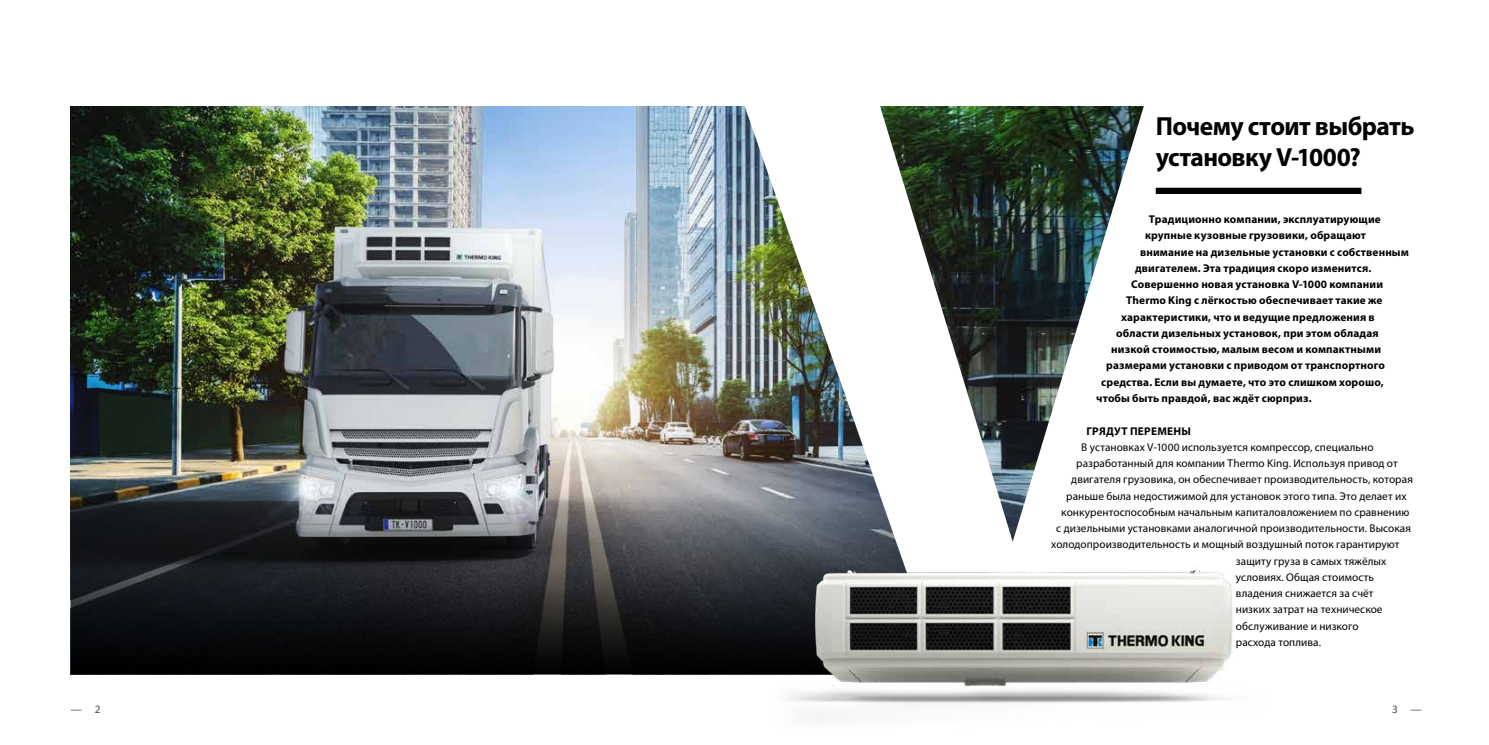
<style>
.page{position:relative;width:1489px;height:745px;background:#fff}
.page>*{position:absolute;margin:0;border:0;box-sizing:border-box;transform-origin:0 0}
.t1{font:700 26.25px/31.2px "Myriad Pro";letter-spacing:-.025em;color:#000}
.t2{font:11.25px "Myriad Pro";letter-spacing:.005em;color:#000}
.t3{font:700 11.25px "Myriad Pro";letter-spacing:.01em;color:#000}
.t4{font:11.25px "Myriad Pro";color:#4a4a49}
</style>
<div class="page">
<img style="left:71px;top:106px;width:669px;height:389px">
<svg style="left:71px;top:495px;width:669px;height:178px;background:#262729"></svg>
<img style="left:740px;top:106px;width:523px;height:408px">
<svg style="left:1020px;top:360px;width:149px;height:154px"></svg>
<div style="left:1155px;top:188px;width:206px;height:6px;background:#000"></div>
<img style="left:688px;top:514px;width:545px;height:206px">
<h1 class="t1" style="left:1155px;top:111px;width:260px">Почему стоит выбрать установку V-1000?</h1>
<p class="t3" style="left:1148px;top:213px;width:233px">Традиционно компании, эксплуатирующие</p>
<p class="t3" style="left:1144px;top:229px;width:222px">крупные кузовные грузовики, обращают</p>
<p class="t3" style="left:1139px;top:245px;width:270px">внимание на дизельные установки с собственным</p>
<p class="t3" style="left:1134px;top:261px;width:238px">двигателем. Эта традиция скоро изменится.</p>
<p class="t3" style="left:1131px;top:278px;width:253px">Совершенно новая установка V-1000 компании</p>
<p class="t3" style="left:1126px;top:294px;width:258px">Thermo King с лёгкостью обеспечивает такие же</p>
<p class="t3" style="left:1121px;top:310px;width:255px">характеристики, что и ведущие предложения в</p>
<p class="t3" style="left:1116px;top:326px;width:264px">области дизельных установок, при этом обладая</p>
<p class="t3" style="left:1111px;top:343px;width:271px">низкой стоимостью, малым весом и компактными</p>
<p class="t3" style="left:1106px;top:359px;width:280px">размерами установки с приводом от транспортного</p>
<p class="t3" style="left:1101px;top:375px;width:284px">средства. Если вы думаете, что это слишком хорошо,</p>
<p class="t3" style="left:1096px;top:391px;width:217px">чтобы быть правдой, вас ждёт сюрприз.</p>
<p class="t3" style="left:1086px;top:424px;width:106px">ГРЯДУТ ПЕРЕМЕНЫ</p>
<p class="t2" style="left:1081px;top:440px;width:294px">В установках V-1000 используется компрессор, специально</p>
<p class="t2" style="left:1076px;top:457px;width:323px">разработанный для компании Thermo King. Используя привод от</p>
<p class="t2" style="left:1071px;top:473px;width:343px">двигателя грузовика, он обеспечивает производительность, которая</p>
<p class="t2" style="left:1066px;top:489px;width:342px">раньше была недостижимой для установок этого типа. Это делает их</p>
<p class="t2" style="left:1061px;top:505px;width:349px">конкурентоспособным начальным капиталовложением по сравнению</p>
<p class="t2" style="left:1056px;top:522px;width:356px">с дизельными установками аналогичной производительности. Высокая</p>
<p class="t2" style="left:1051px;top:538px;width:350px">холодопроизводительность и мощный воздушный поток гарантируют</p>
<p class="t2" style="left:1235px;top:554px;width:152px">защиту груза в самых тяжёлых</p>
<p class="t2" style="left:1235px;top:570px;width:140px">условиях. Общая стоимость</p>
<p class="t2" style="left:1235px;top:587px;width:139px">владения снижается за счёт</p>
<p class="t2" style="left:1235px;top:603px;width:148px">низких затрат на техническое</p>
<p class="t2" style="left:1235px;top:619px;width:124px">обслуживание и низкого</p>
<p class="t2" style="left:1235px;top:635px;width:87px">расхода топлива.</p>
<p class="t4" style="left:71px;top:703px;width:31px">— 2</p>
<p class="t4" style="left:1391px;top:703px;width:31px">3 —</p>
</div>
